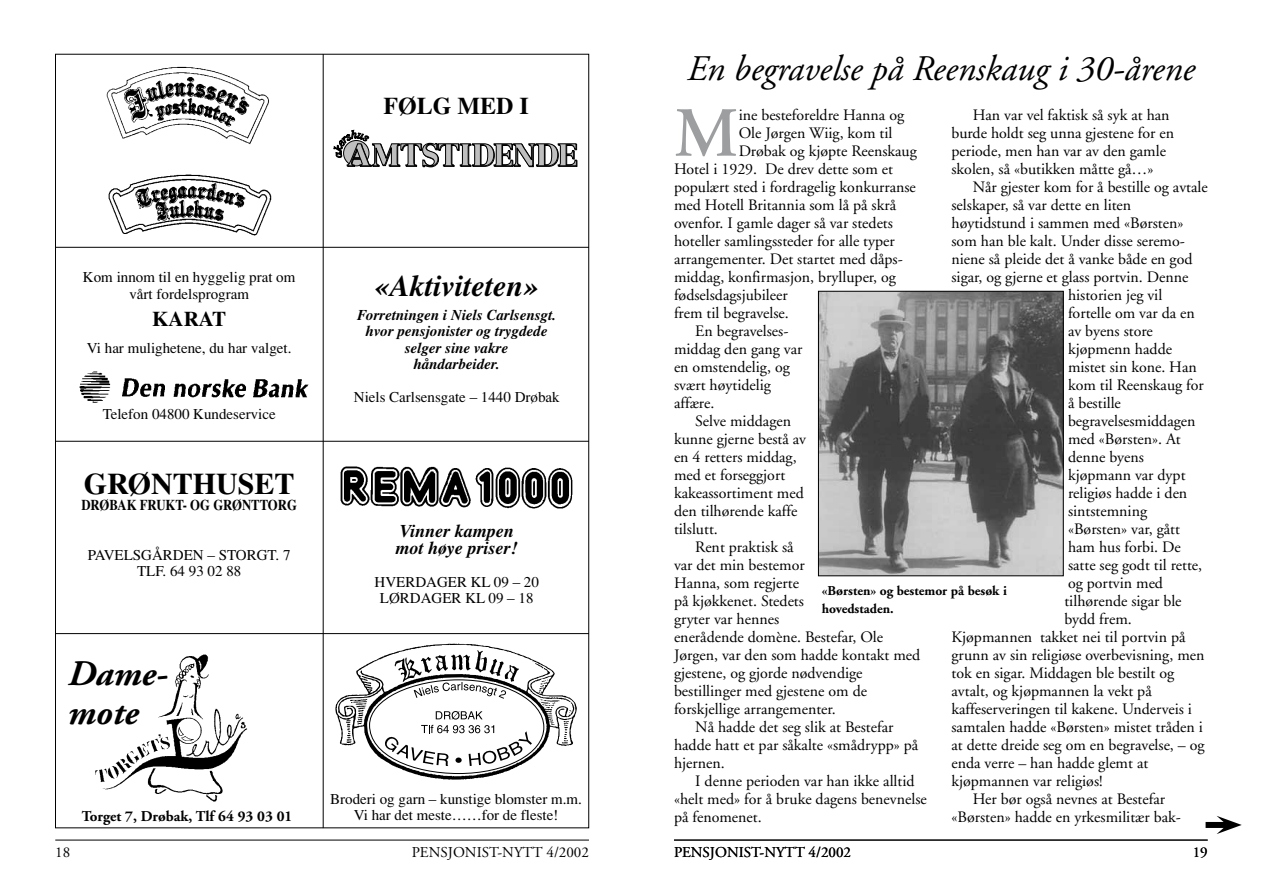
<style>
.page{position:relative;width:1263px;height:893px;background:#fff}
.page>*{position:absolute;margin:0;border:0;box-sizing:border-box;transform-origin:0 0}
.t1{font:600 70.2px "Adobe Garamond";color:#9c9e9f}
.t2{font:italic 36px "Adobe Garamond";color:#000}
.t3{font:italic 700 36px/39px "Adobe Garamond";color:#000}
.t4{font:italic 700 30px "Times";color:#000}
.t5{font:700 30px "Times";color:#000}
.t6{font:700 24px "Times";color:#000}
.t7{font:700 21px "Times";color:#000}
.t8{font:italic 700 18px/16.5px "Times";color:#000}
.t9{font:15.9px/18px "Adobe Garamond";color:#000}
.t10{font:15px/16.5px "Times";color:#000;text-align:center}
.t11{font:italic 700 15px/16.5px "Times";color:#000;text-align:center}
.t12{font:15px "Adobe Garamond";color:#000}
.t13{font:700 15px "Adobe Garamond";color:#000}
.t14{font:700 15px "Times";color:#000;scale:.85 1}
.t15{font:700 13.5px/18px "Adobe Garamond";color:#000}
</style>
<div class="page">
<hr style="left:674px;top:840px;width:534px;height:1px;background:#000">
<div style="left:1205px;top:822px;width:22px;height:6px;background:#000"></div>
<svg style="left:1217px;top:816px;width:25px;height:18px"></svg>
<hr style="left:55px;top:840px;width:534px;height:1px;background:#000">
<hr style="left:55px;top:441px;width:534px;height:1px;background:#000">
<hr style="left:323px;top:54px;width:1px;height:774px;background:#000">
<hr style="left:55px;top:247px;width:534px;height:1px;background:#000">
<hr style="left:55px;top:633px;width:534px;height:1px;background:#000">
<img style="left:106px;top:66px;width:166px;height:170px">
<svg style="left:333px;top:130px;width:244px;height:37px"></svg>
<img style="left:79px;top:371px;width:230px;height:32px">
<img style="left:340px;top:466px;width:233px;height:43px">
<svg style="left:335px;top:644px;width:242px;height:136px"></svg>
<img style="left:95px;top:654px;width:153px;height:148px">
<img style="left:820px;top:293px;width:241px;height:281px">
<div style="left:818px;top:291px;width:245px;height:285px;border:1px solid #000"></div>
<h3 class="t6" style="left:383px;top:91px;width:94px">FØLG MED</h3>
<h3 class="t6" style="left:519px;top:91px;width:11px">I</h3>
<p class="t10" style="left:83px;top:269px;width:214px">Kom innom til en hyggelig prat om vårt fordelsprogram</p>
<h3 class="t7" style="left:152px;top:306px;width:74px">KARAT</h3>
<p class="t10" style="left:87px;top:339px;width:206px">Vi har mulighetene, du har valget.</p>
<p class="t10" style="left:103px;top:405px;width:175px">Telefon 04800 Kundeservice</p>
<h3 class="t5" style="left:84px;top:466px;width:212px">GRØNTHUSET</h3>
<p class="t14" style="left:81px;top:496px;width:255px">DRØBAK FRUKT- OG GRØNTTORG</p>
<p class="t10" style="left:88px;top:547px;width:204px">pavelsgården – s torgt. 7 tlf. 64 93 02 88</p>
<h2 class="t3" style="left:68px;top:655px;width:101px">Dame&shy;mote</h2>
<p class="t13" style="left:82px;top:808px;width:212px">Torget 7, Drøbak, Tlf 64 93 03 01</p>
<h3 class="t4" style="left:375px;top:268px;width:165px">«Aktiviteten»</h3>
<p class="t11" style="left:357px;top:306px;width:200px">Forretningen i Niels Carlsensgt. hvor pensjonister og trygdede selger sine vakre<br>håndarbeider.</p>
<p class="t10" style="left:354px;top:389px;width:207px">Niels Carlsensgate – 1440 Drøbak</p>
<p class="t8" style="left:396px;top:522px;width:123px">Vinner kampen mot høye priser!</p>
<p class="t10" style="left:374px;top:573px;width:166px">HVERDAGER KL 09 – 20<br>LØRDAGER KL 09 – 18</p>
<p class="t10" style="left:330px;top:791px;width:253px">Broderi og garn – kunstige blomster m.m.<br>Vi har det meste……for de fleste!</p>
<h2 class="t2" style="left:687px;top:49px;width:509px">En begravelse på Reenskaug i 30-årene</h2>
<h1 class="t1" style="left:674px;top:95px;width:66px">M</h1>
<p class="t9" style="left:739px;top:106px;width:167px">ine besteforeldre Hanna og</p>
<p class="t9" style="left:951px;top:106px;width:224px;text-indent:21px">Han var vel faktisk så syk at han burde holdt seg unna gjestene for en periode, men han var av den gamle skolen, så «butikken måtte gå…»</p>
<p class="t9" style="left:973px;top:178px;width:236px">Når gjester kom for å bestille og avtale</p>
<p class="t9" style="left:951px;top:196px;width:181px">selskaper, så var dette en liten</p>
<p class="t9" style="left:951px;top:214px;width:233px">høytidstund i sammen med «Børsten»</p>
<p class="t9" style="left:951px;top:232px;width:234px">som han ble kalt. Under disse seremo-</p>
<p class="t9" style="left:951px;top:250px;width:243px">niene så pleide det å vanke både en god</p>
<p class="t9" style="left:951px;top:268px;width:238px">sigar, og gjerne et glass portvin. Denne</p>
<p class="t9" style="left:1068px;top:286px;width:96px">historien jeg vil</p>
<p class="t9" style="left:1068px;top:304px;width:128px">fortelle om var da en</p>
<p class="t9" style="left:1068px;top:322px;width:86px">av byens store</p>
<p class="t9" style="left:1068px;top:340px;width:106px">kjøpmenn hadde</p>
<p class="t9" style="left:1068px;top:358px;width:130px">mistet sin kone. Han</p>
<p class="t9" style="left:1068px;top:376px;width:137px">kom til Reenskaug for</p>
<p class="t9" style="left:1068px;top:394px;width:54px">å bestille</p>
<p class="t9" style="left:1068px;top:412px;width:129px">begravelsesmiddagen</p>
<p class="t9" style="left:1068px;top:430px;width:114px">med «Børsten». At</p>
<p class="t9" style="left:1068px;top:448px;width:77px">denne byens</p>
<p class="t9" style="left:1068px;top:466px;width:119px">kjøpmann var dypt</p>
<p class="t9" style="left:1068px;top:484px;width:121px">religiøs hadde i den</p>
<p class="t9" style="left:1068px;top:502px;width:81px">sintstemning</p>
<p class="t9" style="left:1068px;top:520px;width:114px">«Børsten» var, gått</p>
<p class="t9" style="left:1068px;top:538px;width:114px">ham hus forbi. De</p>
<p class="t9" style="left:1068px;top:556px;width:136px">satte seg godt til rette,</p>
<p class="t9" style="left:1068px;top:574px;width:97px">og portvin med</p>
<p class="t9" style="left:1064px;top:592px;width:119px">tilhørende sigar ble</p>
<p class="t9" style="left:1064px;top:610px;width:69px">bydd frem.</p>
<p class="t9" style="left:951px;top:628px;width:235px">Kjøpmannen takket nei til portvin på</p>
<p class="t9" style="left:951px;top:646px;width:255px">grunn av sin religiøse overbevisning, men</p>
<p class="t9" style="left:951px;top:664px;width:224px">tok en sigar. Middagen ble bestilt og</p>
<p class="t9" style="left:951px;top:682px;width:202px">avtalt, og kjøpmannen la vekt på</p>
<p class="t9" style="left:951px;top:700px;width:242px">kaffeserveringen til kakene. Underveis i</p>
<p class="t9" style="left:951px;top:718px;width:253px">samtalen hadde «Børsten» mistet tråden i</p>
<p class="t9" style="left:951px;top:736px;width:255px">at dette dreide seg om en begravelse, – og</p>
<p class="t9" style="left:951px;top:754px;width:198px">enda verre – han hadde glemt at</p>
<p class="t9" style="left:951px;top:772px;width:153px">kjøpmannen var religiøs!</p>
<p class="t9" style="left:973px;top:790px;width:194px">Her bør også nevnes at Bestefar</p>
<p class="t9" style="left:951px;top:808px;width:230px">«Børsten» hadde en yrkesmilitær bak-</p>
<p class="t9" style="left:739px;top:124px;width:155px">Ole Jørgen Wiig, kom til</p>
<p class="t9" style="left:739px;top:142px;width:180px">Drøbak og kjøpte Reenskaug</p>
<p class="t9" style="left:674px;top:160px;width:221px">Hotel i 1929. De drev dette som et</p>
<p class="t9" style="left:674px;top:178px;width:243px">populært sted i fordragelig konkurranse</p>
<p class="t9" style="left:674px;top:196px;width:224px">med Hotell Britannia som lå på skrå</p>
<p class="t9" style="left:674px;top:214px;width:220px">ovenfor. I gamle dager så var stedets</p>
<p class="t9" style="left:674px;top:232px;width:222px">hoteller samlingssteder for alle typer</p>
<p class="t9" style="left:674px;top:250px;width:229px">arrangementer. Det startet med dåps-</p>
<p class="t9" style="left:674px;top:268px;width:224px">middag, konfirmasjon, brylluper, og</p>
<p class="t9" style="left:674px;top:286px;width:115px">fødselsdagsjubileer</p>
<p class="t9" style="left:674px;top:304px;width:116px">frem til begravelse.</p>
<p class="t9" style="left:695px;top:322px;width:94px">En begravelses-</p>
<p class="t9" style="left:674px;top:340px;width:130px">middag den gang var</p>
<p class="t9" style="left:674px;top:358px;width:117px">en omstendelig, og</p>
<p class="t9" style="left:674px;top:376px;width:99px">svært høytidelig</p>
<p class="t9" style="left:674px;top:394px;width:42px">affære.</p>
<p class="t9" style="left:695px;top:412px;width:97px">Selve middagen</p>
<p class="t9" style="left:674px;top:430px;width:134px">kunne gjerne bestå av</p>
<p class="t9" style="left:674px;top:448px;width:124px">en 4 retters middag,</p>
<p class="t9" style="left:674px;top:466px;width:113px">med et forseggjort</p>
<p class="t9" style="left:674px;top:484px;width:131px">kakeassortiment med</p>
<p class="t9" style="left:674px;top:502px;width:125px">den tilhørende kaffe</p>
<p class="t9" style="left:674px;top:520px;width:45px">tilslutt.</p>
<p class="t9" style="left:695px;top:538px;width:100px">Rent praktisk så</p>
<p class="t9" style="left:674px;top:556px;width:132px">var det min bestemor</p>
<p class="t9" style="left:674px;top:574px;width:126px">Hanna, som regjerte</p>
<p class="t9" style="left:674px;top:592px;width:131px">på kjøkkenet. Stedets</p>
<p class="t9" style="left:674px;top:610px;width:107px">gryter var hennes</p>
<p class="t9" style="left:674px;top:628px;width:211px">enerådende domène. Bestefar, Ole</p>
<p class="t9" style="left:674px;top:646px;width:248px">Jørgen, var den som hadde kontakt med</p>
<p class="t9" style="left:674px;top:664px;width:190px">gjestene, og gjorde nødvendige</p>
<p class="t9" style="left:674px;top:682px;width:195px">bestillinger med gjestene om de</p>
<p class="t9" style="left:674px;top:700px;width:163px">forskjellige arrangementer.</p>
<p class="t9" style="left:695px;top:718px;width:200px">Nå hadde det seg slik at Bestefar</p>
<p class="t9" style="left:674px;top:736px;width:246px">hadde hatt et par såkalte «smådrypp» på</p>
<p class="t9" style="left:674px;top:754px;width:52px">hjernen.</p>
<p class="t9" style="left:695px;top:772px;width:221px">I denne perioden var han ikke alltid</p>
<p class="t9" style="left:674px;top:790px;width:254px">«helt med» for å bruke dagens benevnelse</p>
<p class="t9" style="left:674px;top:808px;width:89px">på fenomenet.</p>
<p class="t15" style="left:822px;top:582px;width:187px">«Børsten» og bestemor på besøk i hovedstaden.</p>
<p class="t12" style="left:55px;top:844px;width:16px">18</p>
<p class="t12" style="left:412px;top:844px;width:179px">PENSJONIST-NYTT 4/2002</p>
<p class="t12" style="left:674px;top:844px;width:179px">PENSJONIST-NYTT 4/2002</p>
<p class="t12" style="left:1193px;top:844px;width:16px">19</p>
</div>
